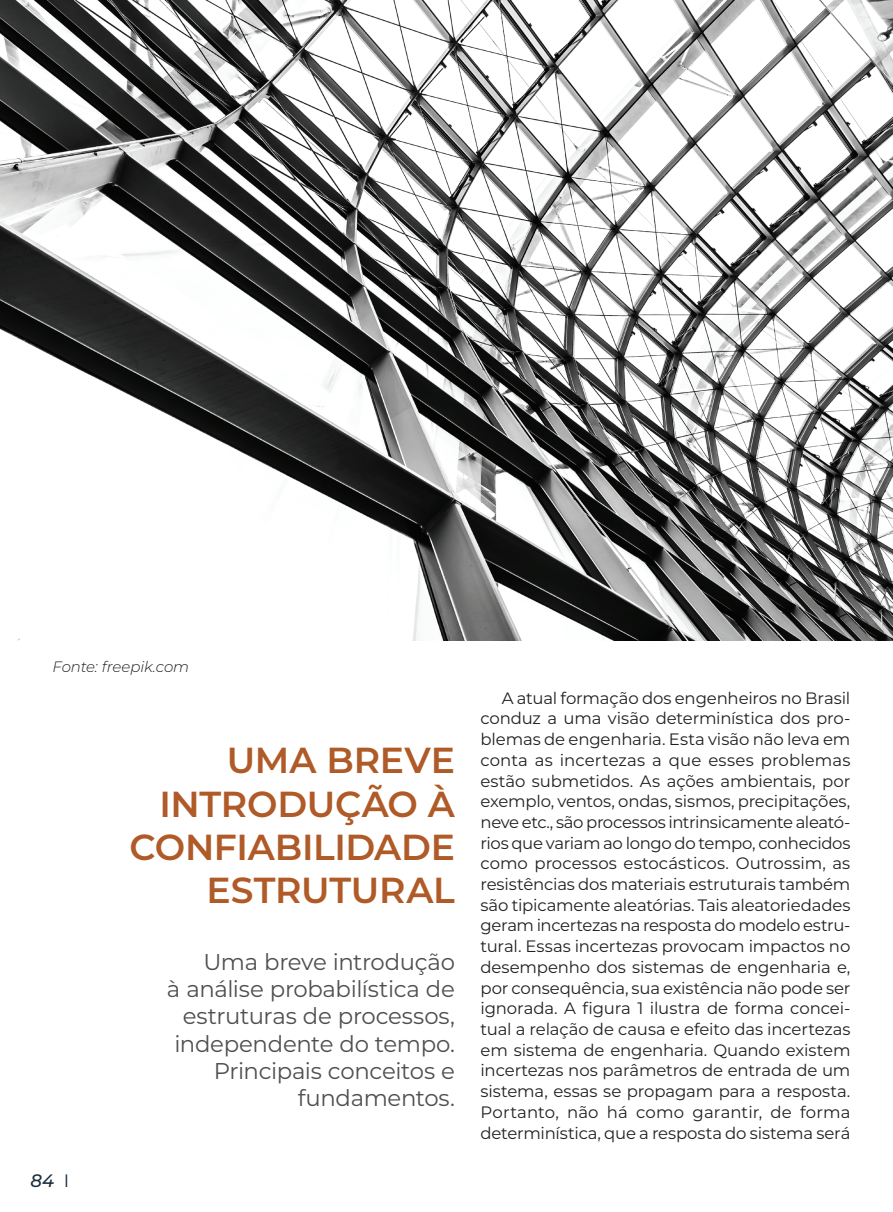
<style>
.page{position:relative;width:893px;height:1212px;background:#fff}
.page>*{position:absolute;margin:0;border:0;box-sizing:border-box;transform-origin:0 0}
.t1{font:600 36.15px/43.3px "Montserrat";letter-spacing:-.005em;color:#af5a27;text-align:right}
.t2{font:22.8px/27.3px "Montserrat";letter-spacing:-.015em;color:#4e4f50;text-align:right}
.t3{font:italic 500 18px "Montserrat";color:#1a2c3e}
.t4{font:16.5px/20.7px "Montserrat";letter-spacing:-.01em;color:#231f20;text-align:justify}
.t5{font:italic 300 15px "Montserrat";letter-spacing:-.005em;color:#231f20}
.s1{font-weight:400;font-style:normal}
</style>
<div class="page">
<img style="left:0;top:0;width:893px;height:641px">
<p class="t5" style="left:52px;top:656px;width:138px">Fonte: freepik.com</p>
<h1 class="t1" style="left:129px;top:737px;width:327px">UMA BREVE<br>INTRODUÇÃO À<br>CONFIABILIDADE<br>ESTRUTURAL</h1>
<p class="t3" style="left:30px;top:1168px;width:40px">84 <span class="s1">I</span></p>
<h2 class="t2" style="left:167px;top:947px;width:289px">Uma breve introdução<br>à análise probabilística de estruturas de processos, independente do tempo.<br>Principais conceitos e fundamentos.</h2>
<p class="t4" style="left:480px;top:687px;width:371px;text-indent:21px">A atual formação dos engenheiros no Brasil conduz a uma visão determinística dos pro&shy;blemas de engenharia. Esta visão não leva em conta as incertezas a que esses problemas estão submetidos. As ações ambientais, por exemplo, ventos, ondas, sismos, precipitações, neve etc., são processos intrinsicamente aleató&shy;rios que variam ao longo do tempo, conhecidos como processos estocásticos. Outrossim, as resistências dos materiais estruturais também são tipicamente aleatórias. Tais aleatoriedades geram incertezas na resposta do modelo estru&shy;tural. Essas incertezas provocam impactos no desempenho dos sistemas de engenharia e, por consequência, sua existência não pode ser ignorada. A figura 1 ilustra de forma concei&shy;tual a relação de causa e efeito das incertezas em sistema de engenharia. Quando existem incertezas nos parâmetros de entrada de um sistema, essas se propagam para a resposta.<br>Portanto, não há como garantir, de forma determinística, que a resposta do sistema será</p>
</div>
